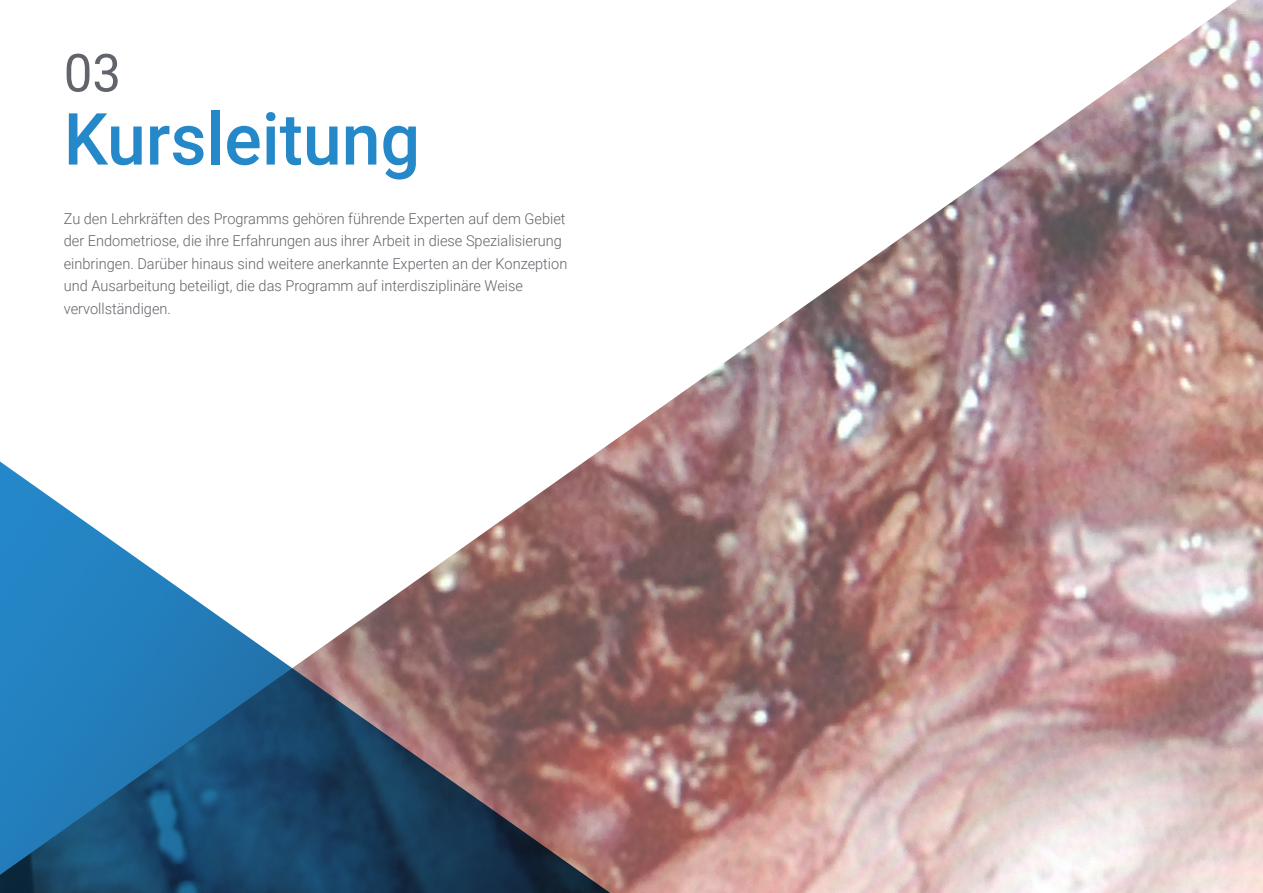
<style>
.page{position:relative;width:1263px;height:893px;background:#fff}
.page>*{position:absolute;margin:0;border:0;box-sizing:border-box;transform-origin:0 0}
.t1{font:500 72px "Roboto";color:#2488c9}
.t2{font:52.5px "Roboto";color:#61646a}
.t3{font:300 15px/22.5px "Roboto";color:#61646a}
</style>
<div class="page">
<img style="left:606px;top:0;width:657px;height:893px">
<svg style="left:0;top:446px;width:640px;height:447px"></svg>
<h2 class="t2" style="left:64px;top:36px;width:59px">03</h2>
<h1 class="t1" style="left:64px;top:89px;width:358px">Kursleitung</h1>
<p class="t3" style="left:64px;top:207px;width:505px">Zu den Lehrkräften des Programms gehören führende Experten auf dem Gebiet der Endometriose, die ihre Erfahrungen aus ihrer Arbeit in diese Spezialisierung einbringen. Darüber hinaus sind weitere anerkannte Experten an der Konzeption und Ausarbeitung beteiligt, die das Programm auf interdisziplinäre Weise vervollständigen.</p>
</div>
